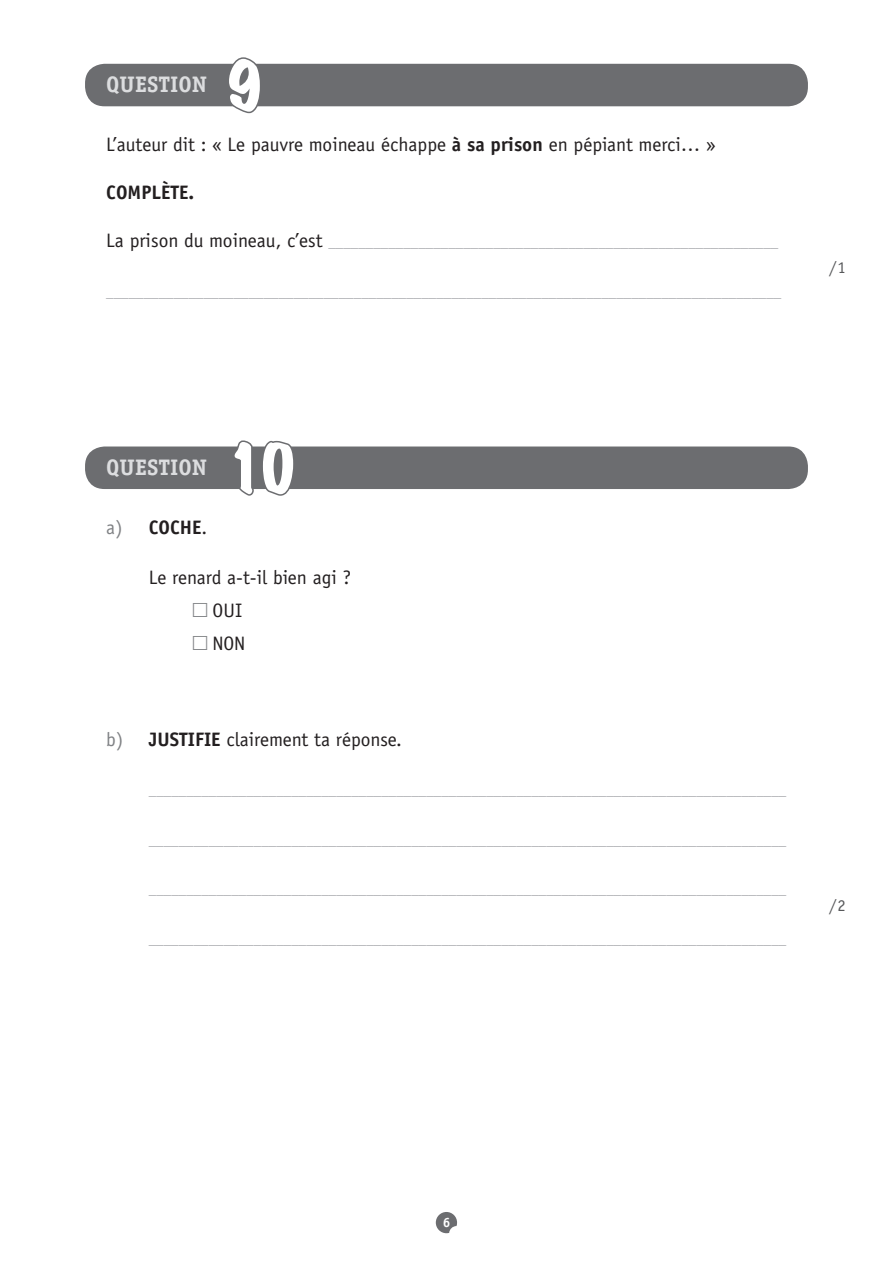
<style>
.page{position:relative;width:893px;height:1263px;background:#fff}
.page>*{position:absolute;margin:0;border:0;box-sizing:border-box;transform-origin:0 0}
.t1{font:expanded 60px "Marker Felt";color:#fff}
.t2{font:700 22.5px "Officina Serif";color:#dcdddf}
.BLOC_QUESTION{font:19.5px "Officina Sans";color:#231f20}
.BLOC_QUESTION-2{font:700 19.5px "Officina Sans";color:#231f20}
.t3{font:16.5px "Officina Serif";color:#57585a}
.BLOC_QUESTION-3{font:15px "Officina Sans";color:#a8a9ad}
.t4{font:700 13.5px "Officina Serif";color:#fff}
.s1{font-weight:700}
.s2{font-size:19.5px;color:#231f20}
.s3{font-weight:400;color:#808285}
.s4{font-weight:400}
.s5{color:#808285}
</style>
<div class="page">
<div style="left:85px;top:64px;width:723px;height:42px;background:#6c6d70;border-radius:20px"></div>
<div style="left:85px;top:446px;width:723px;height:43px;background:#6c6d70;border-radius:20px"></div>
<svg style="left:226px;top:57px;width:37px;height:57px"></svg>
<svg style="left:231px;top:440px;width:65px;height:56px"></svg>
<svg style="left:436px;top:1212px;width:21px;height:21px"></svg>
<p class="t2" style="left:106px;top:71px;width:102px">QUESTION</p>
<p class="t1" style="left:225px;top:39px;width:40px">9</p>
<p class="BLOC_QUESTION" style="left:106px;top:133px;width:611px">L’auteur dit : « Le pauvre moineau échappe <span class="s1">à sa prison</span> en pépiant merci… »</p>
<p class="BLOC_QUESTION-2" style="left:106px;top:181px;width:90px">COMPLÈTE.</p>
<p class="BLOC_QUESTION-3" style="left:106px;top:234px;width:674px"><span class="s2">La prison du moineau, c’est</span> ____________________________________________________________</p>
<p class="BLOC_QUESTION-3" style="left:106px;top:283px;width:676px">__________________________________________________________________________________________</p>
<p class="t3" style="left:829px;top:258px;width:18px">/1</p>
<p class="t2" style="left:106px;top:453px;width:102px">QUESTION</p>
<p class="t1" style="left:225px;top:421px;width:74px">10</p>
<p class="BLOC_QUESTION-2" style="left:106px;top:515px;width:103px"><span class="s3">a)</span> COCHE<span class="s4">.</span></p>
<p class="BLOC_QUESTION" style="left:149px;top:566px;width:204px">Le renard a-t-il bien agi ?</p>
<p class="BLOC_QUESTION" style="left:213px;top:599px;width:31px">OUI</p>
<p class="BLOC_QUESTION" style="left:213px;top:632px;width:34px">NON</p>
<p class="BLOC_QUESTION" style="left:106px;top:728px;width:297px"><span class="s5">b)</span> <span class="s1">JUSTIFIE</span> clairement ta réponse.</p>
<p class="BLOC_QUESTION-3" style="left:149px;top:781px;width:639px">_____________________________________________________________________________________</p>
<p class="BLOC_QUESTION-3" style="left:149px;top:831px;width:639px">_____________________________________________________________________________________</p>
<p class="BLOC_QUESTION-3" style="left:149px;top:880px;width:639px">_____________________________________________________________________________________</p>
<p class="BLOC_QUESTION-3" style="left:149px;top:930px;width:639px">_____________________________________________________________________________________</p>
<p class="t3" style="left:829px;top:896px;width:18px">/2</p>
<p class="t4" style="left:443px;top:1214px;width:9px">6</p>
</div>
